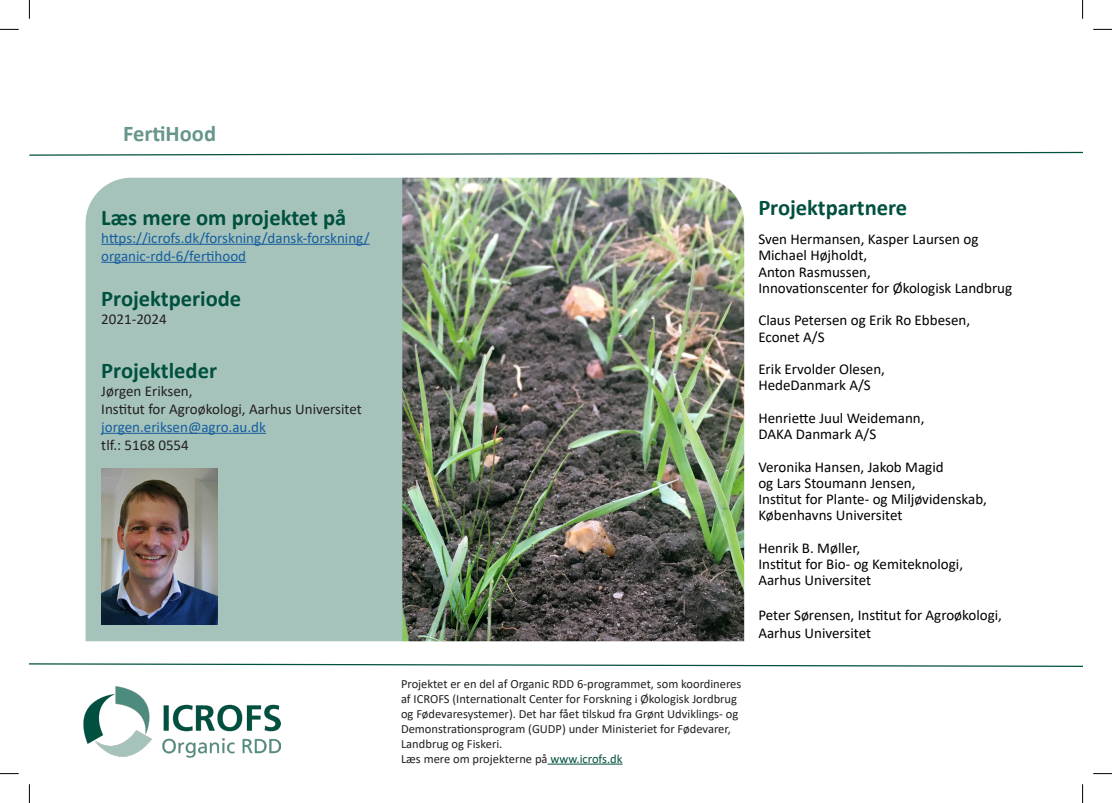
<style>
.page{position:relative;width:1112px;height:803px;background:#fff}
.page>*{position:absolute;margin:0;border:0;box-sizing:border-box;transform-origin:0 0}
.t1{font:700 22.5px "Calibri";color:#00503f}
.t2{font:700 22.5px "Calibri";color:#67968c}
.t3{font:15px/16.2px "Calibri";color:#000}
.t4{font:15px/18px "Calibri";color:#175d9e}
.t5{font:15px/18px "Calibri";color:#231f20}
.t6{font:12.5px/15px "Calibri";color:#231f20}
.s1{color:#00503f}
</style>
<div class="page">
<img style="left:403px;top:178px;width:341px;height:463px">
<svg style="left:29px;top:151px;width:1053px;height:5px"></svg>
<div style="left:85px;top:177px;width:318px;height:465px;background:#a5c3bb"></div>
<img style="left:83px;top:686px;width:197px;height:72px">
<hr style="left:101px;top:244px;width:268px;height:1px;background:#175d9e">
<hr style="left:101px;top:262px;width:145px;height:1px;background:#175d9e">
<hr style="left:101px;top:433px;width:165px;height:1px;background:#175d9e">
<hr style="left:547px;top:764px;width:75px;height:1px;background:#00503f">
<svg style="left:29px;top:663px;width:1053px;height:4px"></svg>
<img style="left:101px;top:469px;width:116px;height:155px">
<svg style="left:0;top:29px;width:19px;height:1px"></svg>
<svg style="left:1093px;top:29px;width:18px;height:1px"></svg>
<svg style="left:0;top:773px;width:19px;height:1px"></svg>
<svg style="left:1093px;top:773px;width:18px;height:1px"></svg>
<svg style="left:29px;top:0;width:1px;height:19px"></svg>
<svg style="left:29px;top:784px;width:1px;height:19px"></svg>
<svg style="left:1082px;top:0;width:1px;height:19px"></svg>
<svg style="left:1082px;top:784px;width:1px;height:19px"></svg>
<p class="t2" style="left:123px;top:117px;width:94px">FertiHood</p>
<p class="t1" style="left:101px;top:201px;width:246px">Læs mere om projektet på</p>
<p class="t4" style="left:101px;top:228px;width:270px">https://icrofs.dk/forskning/dansk-forskning/ organic-rdd-6/fertihood</p>
<p class="t1" style="left:101px;top:282px;width:141px">Projektperiode</p>
<p class="t5" style="left:101px;top:309px;width:67px">2021-2024</p>
<p class="t1" style="left:101px;top:354px;width:117px">Projektleder</p>
<p class="t5" style="left:101px;top:381px;width:262px">Jørgen Eriksen,<br>Institut for Agroøkologi, Aarhus Universitet</p>
<p class="t4" style="left:101px;top:417px;width:166px">jorgen.eriksen@agro.au.dk</p>
<p class="t5" style="left:101px;top:435px;width:89px">tlf.: 5168 0554</p>
<p class="t6" style="left:401px;top:676px;width:342px">Projektet er en del af Organic RDD 6-programmet, som koordineres af ICROFS (Internationalt Center for Forskning i Økologisk Jordbrug og Fødevaresystemer). Det har fået tilskud fra Grønt Udviklings- og Demonstrationsprogram (GUDP) under Ministeriet for Fødevarer, Landbrug og Fiskeri.</p>
<p class="t6" style="left:401px;top:751px;width:223px">Læs mere om projekterne på <span class="s1">www.icrofs.dk</span></p>
<p class="t1" style="left:758px;top:191px;width:150px">Projektpartnere</p>
<p class="t3" style="left:758px;top:231px;width:255px">Sven Hermansen, Kasper Laursen og<br>Michael Højholdt,<br>Anton Rasmussen,<br>Innovationscenter for Økologisk Landbrug</p>
<p class="t3" style="left:758px;top:312px;width:213px">Claus Petersen og Erik Ro Ebbesen,<br>Econet A/S</p>
<p class="t3" style="left:758px;top:361px;width:128px">Erik Ervolder Olesen,<br>HedeDanmark A/S</p>
<p class="t3" style="left:758px;top:409px;width:168px">Henriette Juul Weidemann,<br>DAKA Danmark A/S</p>
<p class="t3" style="left:758px;top:458px;width:230px">Veronika Hansen, Jakob Magid<br>og Lars Stoumann Jensen,<br>Institut for Plante- og Miljøvidenskab,<br>Københavns Universitet</p>
<p class="t3" style="left:758px;top:539px;width:206px">Henrik B. Møller,<br>Institut for Bio- og Kemiteknologi,<br>Aarhus Universitet</p>
<p class="t3" style="left:758px;top:605px;width:245px;line-height:18px">Peter Sørensen, Institut for Agroøkologi,<br>Aarhus Universitet</p>
</div>
